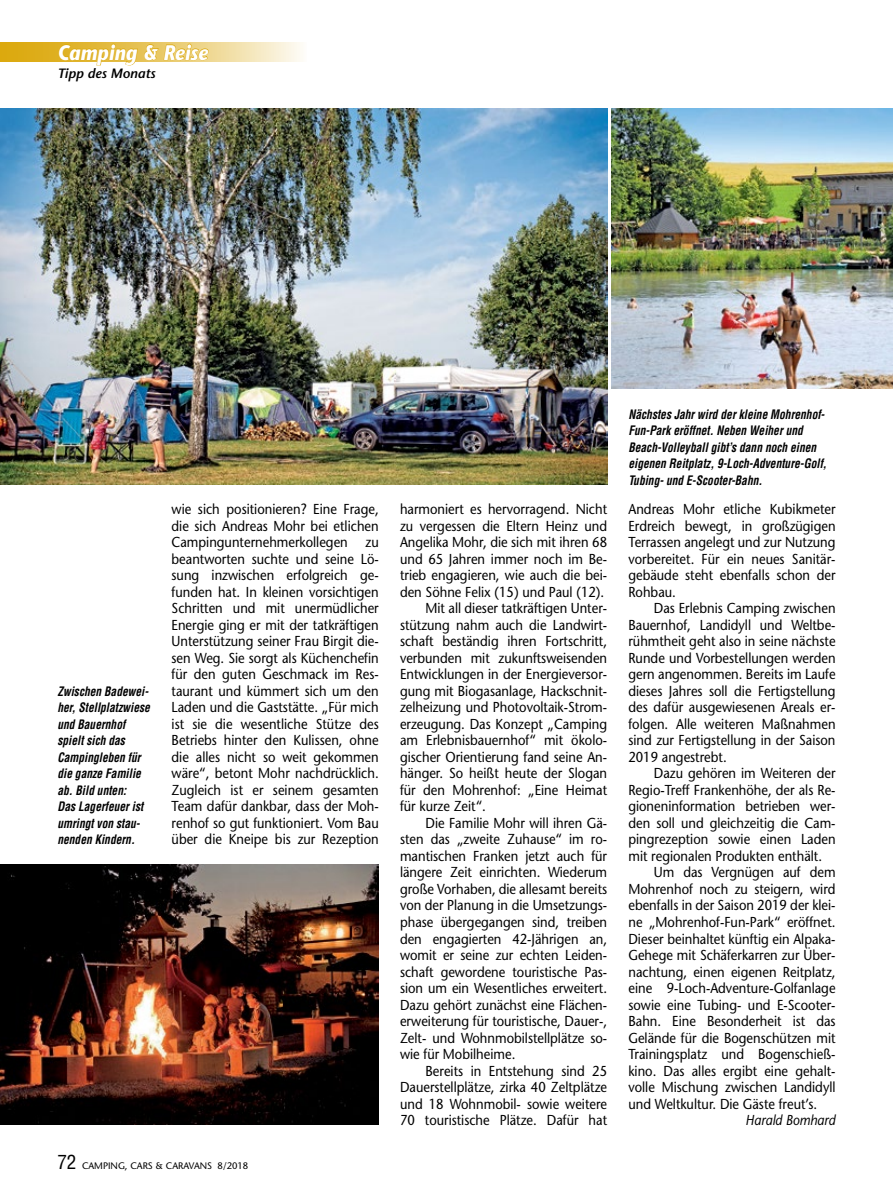
<style>
.page{position:relative;width:893px;height:1191px;background:#fff}
.page>*{position:absolute;margin:0;border:0;box-sizing:border-box;transform-origin:0 0}
.t1{font:italic 700 21px "Stone Sans Std";color:#fff;scale:.9 1}
.t2{font:500 14.4px/16.5px "Stone Sans Std";color:#000;text-align:justify;scale:.9 1}
.t3{font:italic 500 14.4px "Stone Sans Std";color:#000;scale:.9 1}
.t4{font:italic 600 13.5px "Stone Sans Std";color:#000}
.t5{font:italic 700 condensed 12.75px/16.5px "Helvetica LT Std";color:#000;scale:.9 1}
.t6{font:500 9.45px "Stone Sans Std";color:#000}
.s1{font-family:"Helvetica LT Std";font-weight:400;font-stretch:condensed;font-size:19.2px}
</style>
<div class="page">
<svg style="left:0;top:43px;width:301px;height:19px;background:#ebd07d"></svg>
<svg style="left:58px;top:42px;width:80px;height:24px;background:#e4bf4d"></svg>
<svg style="left:144px;top:43px;width:65px;height:19px"></svg>
<img style="left:612px;top:108px;width:281px;height:280px">
<img style="left:0;top:108px;width:607px;height:377px">
<img style="left:0;top:864px;width:379px;height:261px">
<h1 class="t1" style="left:57px;top:40px;width:169px">Camping &amp; Reise</h1>
<p class="t4" style="left:57px;top:65px;width:99px">Tipp des Monats</p>
<p class="t5" style="left:57px;top:683px;width:104px">Zwischen Badewei&shy;her, Stellplatzwiese und Bauernhof spielt sich das<br>Campingleben für die ganze Familie ab. Bild unten:<br>Das Lagerfeuer ist umringt von stau&shy;nenden Kindern.</p>
<p class="t2" style="left:172px;top:501px;width:232px">wie sich positionieren? Eine Frage, die sich Andreas Mohr bei etlichen Campingunternehmerkollegen zu beantworten suchte und seine Lö&shy;sung inzwischen erfolgreich ge&shy;funden hat. In kleinen vorsichtigen Schritten und mit unermüdlicher Energie ging er mit der tatkräftigen Unterstützung seiner Frau Birgit die&shy;sen Weg. Sie sorgt als Küchenchefin für den guten Geschmack im Res&shy;taurant und kümmert sich um den Laden und die Gaststätte. „Für mich ist sie die wesentliche Stütze des Betriebs hinter den Kulissen, ohne die alles nicht so weit gekommen wäre“, betont Mohr nachdrücklich.<br>Zugleich ist er seinem gesamten Team dafür dankbar, dass der Moh&shy;renhof so gut funktioniert. Vom Bau über die Kneipe bis zur Rezeption</p>
<p class="t2" style="left:400px;top:501px;width:232px">harmoniert es hervorragend. Nicht</p>
<p class="t2" style="left:400px;top:517px;width:232px">zu vergessen die Eltern Heinz und</p>
<p class="t2" style="left:400px;top:534px;width:232px">Angelika Mohr, die sich mit ihren 68</p>
<p class="t2" style="left:400px;top:550px;width:232px">und 65 Jahren immer noch im Be-</p>
<p class="t2" style="left:400px;top:567px;width:232px">trieb engagieren, wie auch die bei-</p>
<p class="t2" style="left:400px;top:583px;width:228px">den Söhne Felix (15) und Paul (12).</p>
<p class="t2" style="left:425px;top:600px;width:203px">Mit all dieser tatkräftigen Unter-</p>
<p class="t2" style="left:400px;top:616px;width:232px">stützung nahm auch die Landwirt-</p>
<p class="t2" style="left:400px;top:633px;width:232px">schaft beständig ihren Fortschritt,</p>
<p class="t2" style="left:400px;top:649px;width:232px">verbunden mit zukunftsweisenden</p>
<p class="t2" style="left:400px;top:666px;width:232px">Entwicklungen in der Energieversor-</p>
<p class="t2" style="left:400px;top:682px;width:232px">gung mit Biogasanlage, Hackschnit-</p>
<p class="t2" style="left:400px;top:699px;width:232px">zelheizung und Photovoltaik-Strom-</p>
<p class="t2" style="left:400px;top:715px;width:232px">erzeugung. Das Konzept „Camping</p>
<p class="t2" style="left:400px;top:732px;width:232px">am Erlebnisbauernhof“ mit ökolo-</p>
<p class="t2" style="left:400px;top:748px;width:232px">gischer Orientierung fand seine An-</p>
<p class="t2" style="left:400px;top:765px;width:232px">hänger. So heißt heute der Slogan</p>
<p class="t2" style="left:400px;top:781px;width:232px">für den Mohrenhof: „Eine Heimat</p>
<p class="t2" style="left:400px;top:798px;width:97px">für kurze Zeit“.</p>
<p class="t2" style="left:425px;top:814px;width:203px">Die Familie Mohr will ihren Gä-</p>
<p class="t2" style="left:400px;top:831px;width:232px">sten das „zweite Zuhause“ im ro-</p>
<p class="t2" style="left:400px;top:847px;width:232px">mantischen Franken jetzt auch für</p>
<p class="t2" style="left:400px;top:864px;width:232px">längere Zeit einrichten. Wiederum</p>
<p class="t2" style="left:400px;top:880px;width:232px">große Vorhaben, die allesamt bereits</p>
<p class="t2" style="left:400px;top:897px;width:232px">von der Planung in die Umsetzungs-</p>
<p class="t2" style="left:400px;top:913px;width:232px">phase übergegangen sind, treiben</p>
<p class="t2" style="left:400px;top:930px;width:232px">den engagierten 42-Jährigen an,</p>
<p class="t2" style="left:400px;top:946px;width:232px">womit er seine zur echten Leiden-</p>
<p class="t2" style="left:400px;top:963px;width:232px">schaft gewordene touristische Pas-</p>
<p class="t2" style="left:400px;top:979px;width:232px">sion um ein Wesentliches erweitert.</p>
<p class="t2" style="left:400px;top:996px;width:232px">Dazu gehört zunächst eine Flächen-</p>
<p class="t2" style="left:400px;top:1012px;width:232px">erweiterung für touristische, Dauer-,</p>
<p class="t2" style="left:400px;top:1029px;width:232px">Zelt- und Wohnmobilstellplätze so-</p>
<p class="t2" style="left:400px;top:1045px;width:130px">wie für Mobilheime.</p>
<p class="t2" style="left:425px;top:1062px;width:203px">Bereits in Entstehung sind 25</p>
<p class="t2" style="left:400px;top:1078px;width:232px">Dauerstellplätze, zirka 40 Zeltplätze</p>
<p class="t2" style="left:400px;top:1095px;width:232px">und 18 Wohnmobil- sowie weitere</p>
<p class="t2" style="left:400px;top:1111px;width:232px">70 touristische Plätze. Dafür hat</p>
<p class="t6" style="left:57px;top:1160px;width:192px"><span class="s1">72</span> CAMPING, CARS &amp; CARAVANS 8/2018</p>
<p class="t5" style="left:628px;top:406px;width:222px">Nächstes Jahr wird der kleine Mohrenhof-Fun-Park eröffnet. Neben Weiher und Beach-Volleyball gibt’s dann noch einen eigenen Reitplatz, 9-Loch-Adventure-Golf, Tubing- und E-Scooter-Bahn.</p>
<p class="t2" style="left:628px;top:501px;width:232px">Andreas Mohr etliche Kubikmeter Erdreich bewegt, in großzügigen Terrassen angelegt und zur Nutzung vorbereitet. Für ein neues Sanitär&shy;gebäude steht ebenfalls schon der Rohbau.</p>
<p class="t2" style="left:628px;top:600px;width:232px;text-indent:26px">Das Erlebnis Camping zwischen Bauernhof, Landidyll und Weltbe&shy;rühmtheit geht also in seine nächste Runde und Vorbestellungen werden gern angenommen. Bereits im Laufe dieses Jahres soll die Fertigstellung des dafür ausgewiesenen Areals er&shy;folgen. Alle weiteren Maßnahmen sind zur Fertigstellung in der Saison 2019 angestrebt.</p>
<p class="t2" style="left:654px;top:765px;width:203px">Dazu gehören im Weiteren der</p>
<p class="t2" style="left:628px;top:781px;width:232px">Regio-Treff Frankenhöhe, der als Re-</p>
<p class="t2" style="left:628px;top:798px;width:232px">gioneninformation betrieben wer-</p>
<p class="t2" style="left:628px;top:814px;width:232px">den soll und gleichzeitig die Cam-</p>
<p class="t2" style="left:628px;top:831px;width:232px">pingrezeption sowie einen Laden</p>
<p class="t2" style="left:628px;top:847px;width:217px">mit regionalen Produkten enthält.</p>
<p class="t2" style="left:654px;top:864px;width:203px">Um das Vergnügen auf dem</p>
<p class="t2" style="left:628px;top:880px;width:232px">Mohrenhof noch zu steigern, wird</p>
<p class="t2" style="left:628px;top:897px;width:232px">ebenfalls in der Saison 2019 der klei-</p>
<p class="t2" style="left:628px;top:913px;width:232px">ne „Mohrenhof-Fun-Park“ eröffnet.</p>
<p class="t2" style="left:628px;top:930px;width:232px">Dieser beinhaltet künftig ein Alpaka-</p>
<p class="t2" style="left:628px;top:946px;width:232px">Gehege mit Schäferkarren zur Über-</p>
<p class="t2" style="left:628px;top:963px;width:232px">nachtung, einen eigenen Reitplatz,</p>
<p class="t2" style="left:628px;top:979px;width:232px">eine 9-Loch-Adventure-Golfanlage</p>
<p class="t2" style="left:628px;top:996px;width:232px">sowie eine Tubing- und E-Scooter-</p>
<p class="t2" style="left:628px;top:1012px;width:232px">Bahn. Eine Besonderheit ist das</p>
<p class="t2" style="left:628px;top:1029px;width:232px">Gelände für die Bogenschützen mit</p>
<p class="t2" style="left:628px;top:1045px;width:232px">Trainingsplatz und Bogenschieß-</p>
<p class="t2" style="left:628px;top:1062px;width:232px">kino. Das alles ergibt eine gehalt-</p>
<p class="t2" style="left:628px;top:1078px;width:232px">volle Mischung zwischen Landidyll</p>
<p class="t2" style="left:628px;top:1095px;width:211px">und Weltkultur. Die Gäste freut’s.</p>
<p class="t3" style="left:745px;top:1111px;width:102px">Harald Bomhard</p>
</div>
